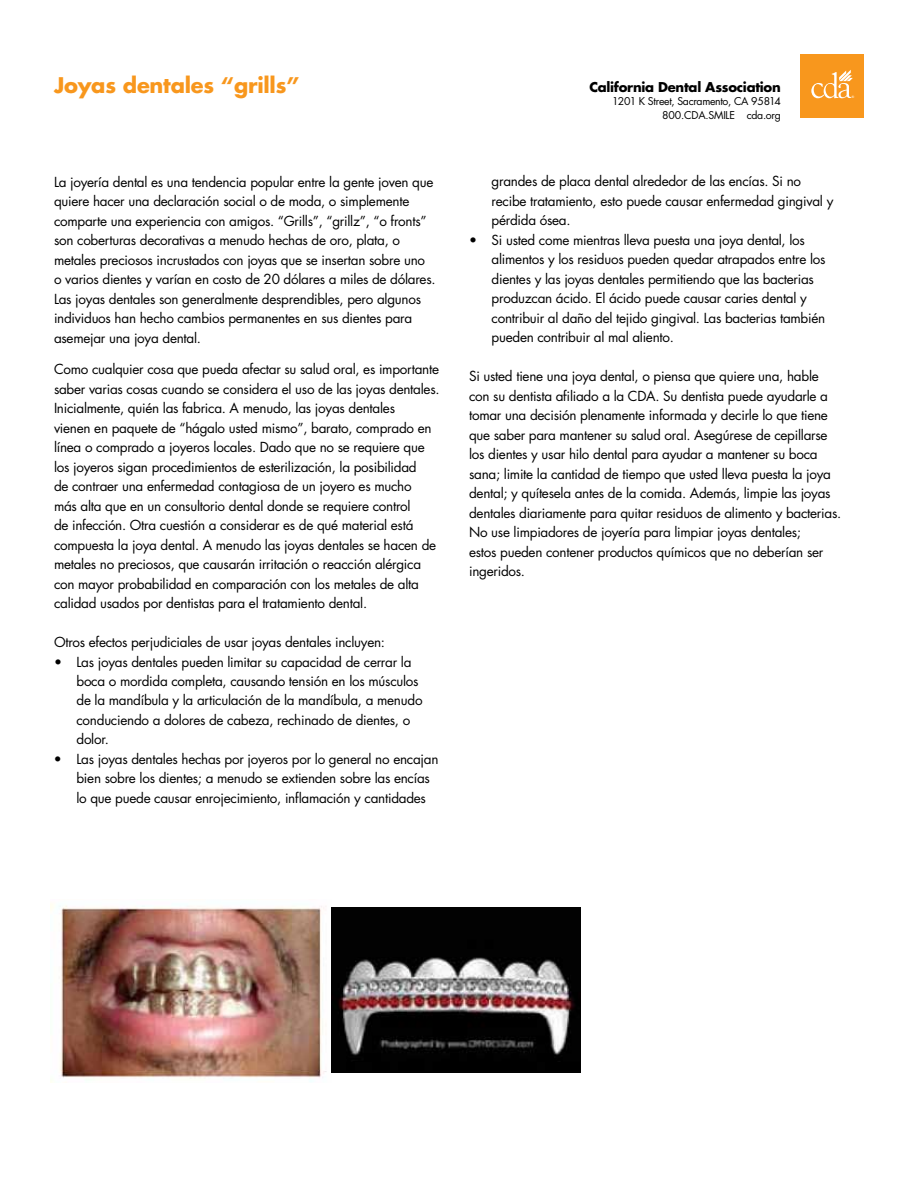
<style>
.page{position:relative;width:918px;height:1188px;background:#fff}
.page>*{position:absolute;margin:0;border:0;box-sizing:border-box;transform-origin:0 0}
.t1{font:700 21px "Futura Std";letter-spacing:-.01em;color:#f8971d}
.t2{font:13.5px/19.5px "Futura Std";letter-spacing:-.02em;color:#000}
.t3{font:700 13.2px "Futura Std";letter-spacing:-.02em;color:#000}
.t4{font:10.5px/13.5px "Futura Std";letter-spacing:-.03em;color:#000;text-align:right}
.t5{font:3.3px "Arial";color:#fff}
</style>
<div class="page">
<div style="left:800px;top:54px;width:64px;height:64px;background:#f8971d"></div>
<svg style="left:811px;top:70px;width:42px;height:28px"></svg>
<img style="left:51px;top:903px;width:276px;height:179px">
<img style="left:331px;top:908px;width:249px;height:165px">
<h1 class="t1" style="left:54px;top:75px;width:247px">Joyas dentales “grills”</h1>
<p class="t2" style="left:54px;top:173px;width:383px">La joyería dental es una tendencia popular entre la gente joven que quiere hacer una declaración social o de moda, o simplemente comparte una experiencia con amigos. “Grills”, “grillz”, “o fronts” son coberturas decorativas a menudo hechas de oro, plata, o metales preciosos incrustados con joyas que se insertan sobre uno o varios dientes y varían en costo de 20 dólares a miles de dólares.<br>Las joyas dentales son generalmente desprendibles, pero algunos individuos han hecho cambios permanentes en sus dientes para asemejar una joya dental.</p>
<p class="t2" style="left:54px;top:360px;width:387px">Como cualquier cosa que pueda afectar su salud oral, es importante saber varias cosas cuando se considera el uso de las joyas dentales.<br>Inicialmente, quién las fabrica. A menudo, las joyas dentales<br>vienen en paquete de “hágalo usted mismo”, barato, comprado en línea o comprado a joyeros locales. Dado que no se requiere que los joyeros sigan procedimientos de esterilización, la posibilidad<br>de contraer una enfermedad contagiosa de un joyero es mucho<br>más alta que en un consultorio dental donde se requiere control<br>de infección. Otra cuestión a considerar es de qué material está compuesta la joya dental. A menudo las joyas dentales se hacen de metales no preciosos, que causarán irritación o reacción alérgica con mayor probabilidad en comparación con los metales de alta calidad usados por dentistas para el tratamiento dental.</p>
<p class="t2" style="left:54px;top:633px;width:333px">Otros efectos perjudiciales de usar joyas dentales incluyen:</p>
<p class="t2" style="left:76px;top:652px;width:348px;text-indent:-22px">• Las joyas dentales pueden limitar su capacidad de cerrar la boca o mordida completa, causando tensión en los músculos de la mandíbula y la articulación de la mandíbula, a menudo conduciendo a dolores de cabeza, rechinado de dientes, o dolor.</p>
<p class="t2" style="left:76px;top:749px;width:364px;text-indent:-22px">• Las joyas dentales hechas por joyeros por lo general no encajan bien sobre los dientes; a menudo se extienden sobre las encías lo que puede causar enrojecimiento, inflamación y cantidades</p>
<p class="t3" style="left:589px;top:81px;width:193px">California Dental Association</p>
<p class="t4" style="left:612px;top:96px;width:170px">1201 K Street, Sacramento, CA 95814<br>800.CDA.SMILE cda.org</p>
<p class="t5" style="left:852px;top:95px;width:4px">®</p>
<p class="t2" style="left:492px;top:173px;width:343px">grandes de placa dental alrededor de las encías. Si no recibe tratamiento, esto puede causar enfermedad gingival y pérdida ósea.</p>
<p class="t2" style="left:492px;top:230px;width:335px;text-indent:-22px">• Si usted come mientras lleva puesta una joya dental, los alimentos y los residuos pueden quedar atrapados entre los dientes y las joyas dentales permitiendo que las bacterias produzcan ácido. El ácido puede causar caries dental y contribuir al daño del tejido gingival. Las bacterias también pueden contribuir al mal aliento.</p>
<p class="t2" style="left:469px;top:368px;width:374px">Si usted tiene una joya dental, o piensa que quiere una, hable con su dentista afiliado a la CDA. Su dentista puede ayudarle a tomar una decisión plenamente informada y decirle lo que tiene que saber para mantener su salud oral. Asegúrese de cepillarse los dientes y usar hilo dental para ayudar a mantener su boca sana; limite la cantidad de tiempo que usted lleva puesta la joya dental; y quítesela antes de la comida. Además, limpie las joyas dentales diariamente para quitar residuos de alimento y bacterias.<br>No use limpiadores de joyería para limpiar joyas dentales;<br>estos pueden contener productos químicos que no deberían ser ingeridos.</p>
</div>
